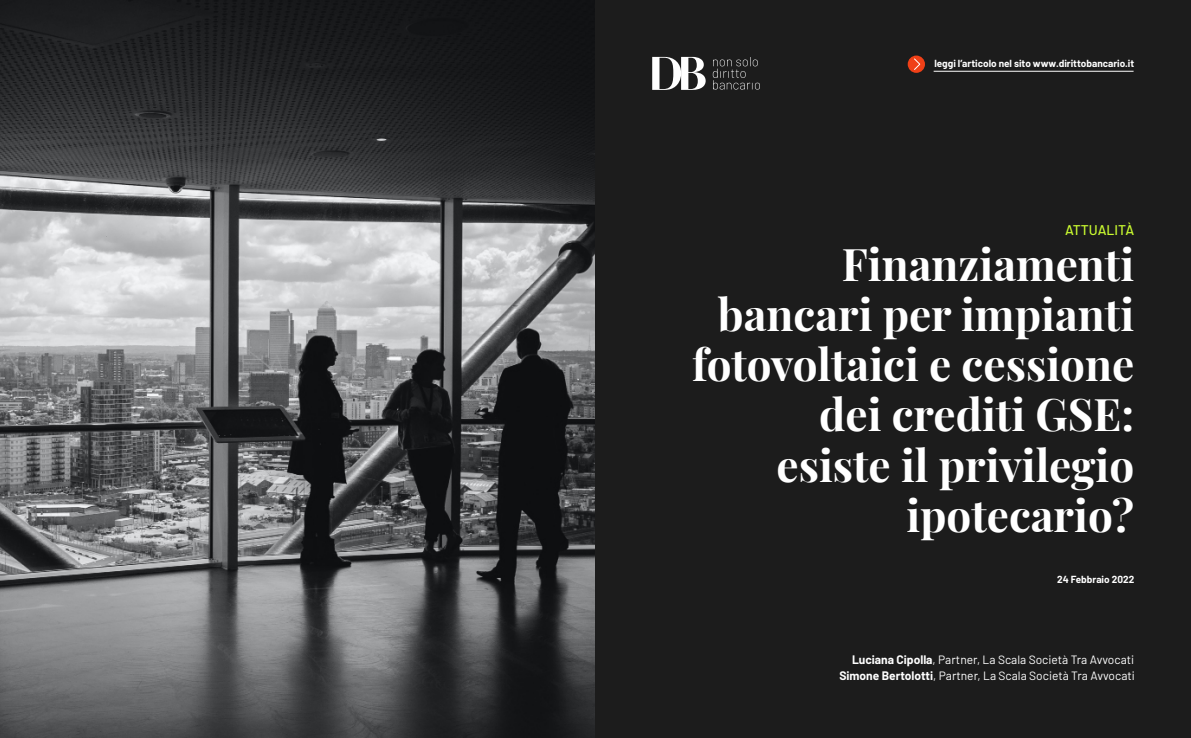
<style>
.page{position:relative;width:1191px;height:738px;background:#fff}
.page>*{position:absolute;margin:0;border:0;box-sizing:border-box;transform-origin:0 0}
.t1{font:700 44px/50px "Playfair Display";color:#fff;text-align:right}
.t2{font:500 14px "Barlow";color:#c9fa30}
.t3{font:12px/15.9px "Barlow";color:#fff;text-align:right}
.t4{font:700 10px "Barlow";color:#fff}
.s1{font-weight:700}
</style>
<div class="page">
<img style="left:0;top:0;width:595px;height:737px">
<div style="left:595px;top:0;width:596px;height:737px;background:#1c1c1c"></div>
<hr style="left:933px;top:71px;width:200px;height:1px;background:#fff">
<svg style="left:907px;top:55px;width:18px;height:18px"></svg>
<svg style="left:913px;top:58px;width:7px;height:12px"></svg>
<svg style="left:713px;top:57px;width:47px;height:32px"></svg>
<svg style="left:652px;top:57px;width:53px;height:33px"></svg>
<p class="t4" style="left:934px;top:56px;width:201px">leggi l’articolo nel sito www.dirittobancario.it</p>
<p class="t2" style="left:1065px;top:220px;width:71px">ATTUALITÀ</p>
<h1 class="t1" style="left:692px;top:236px;width:444px">Finanziamenti bancari per impianti fotovoltaici e cessione dei crediti GSE:<br>esiste il privilegio ipotecario?</h1>
<p class="t4" style="left:1057px;top:571px;width:79px">24 Febbraio 2022</p>
<p class="t3" style="left:839px;top:650px;width:297px"><span class="s1">Luciana Cipolla</span>, Partner, La Scala Società Tra Avvocati<br><span class="s1">Simone Bertolotti</span>, Partner, La Scala Società Tra Avvocati</p>
</div>
